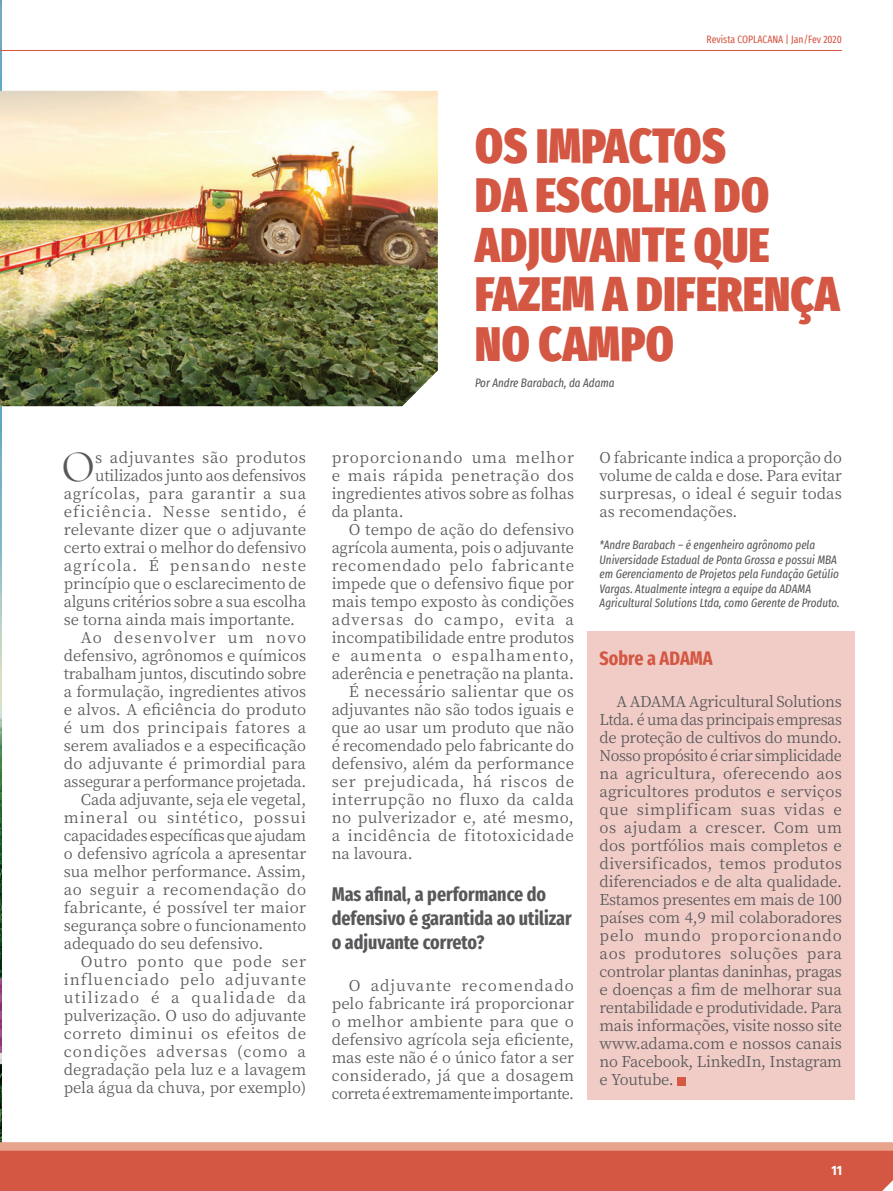
<style>
.page{position:relative;width:893px;height:1191px;background:#fff}
.page>*{position:absolute;margin:0;border:0;box-sizing:border-box;transform-origin:0 0}
.t1{font:900 extra-condensed 48px/49.5px "Fira Sans";letter-spacing:.01em;color:#d35743}
.t2{font:43.8px "Cormorant SC";color:#57585a}
.t3{font:700 extra-condensed 19.5px/24px "Fira Sans";color:#57585a}
.t4{font:700 extra-condensed 19.5px "Fira Sans";color:#d35743}
.t5{font:15px/18px "Noto Serif SC";color:#57585a;text-align:justify}
.t6{font:15px "Noto Serif SC";letter-spacing:.04em;color:#57585a}
.t7{font:15px "Noto Serif SC";letter-spacing:.02em;color:#57585a}
.t8{font:15px "Noto Serif SC";letter-spacing:.045em;color:#57585a}
.t9{font:15px "Noto Serif SC";letter-spacing:.07em;color:#57585a}
.t10{font:15px "Noto Serif SC";letter-spacing:.06em;color:#57585a}
.t11{font:15px "Noto Serif SC";letter-spacing:-.02em;color:#57585a}
.t12{font:15px "Noto Serif SC";letter-spacing:.035em;color:#57585a}
.t13{font:15px "Noto Serif SC";letter-spacing:.03em;color:#57585a}
.t14{font:15px "Noto Serif SC";letter-spacing:.08em;color:#57585a}
.t15{font:15px "Noto Serif SC";letter-spacing:.065em;color:#57585a}
.t16{font:15px "Noto Serif SC";letter-spacing:.085em;color:#57585a}
.t17{font:15px "Noto Serif SC";letter-spacing:.075em;color:#57585a}
.t18{font:15px "Noto Serif SC";letter-spacing:.09em;color:#57585a}
.t19{font:700 extra-condensed 13.5px "Fira Sans";color:#fff}
.t20{font:italic extra-condensed 12px/14.4px "Fira Sans";color:#57585a}
.t21{font:extra-condensed 10.5px "Fira Sans";color:#d35743}
</style>
<div class="page">
<img style="left:0;top:3px;width:1px;height:1139px">
<hr style="left:0;top:50px;width:842px;height:1px;background:#d35743">
<svg style="left:0;top:1142px;width:893px;height:8px;background:#e7a790"></svg>
<div style="left:587px;top:631px;width:267px;height:469px;background:#f1ccc6"></div>
<div style="left:677px;top:1076px;width:9px;height:9px;background:#d55944"></div>
<img style="left:0;top:91px;width:438px;height:315px">
<div style="left:0;top:1150px;width:893px;height:41px;background:#d35743"></div>
<p class="t21" style="left:706px;top:31px;width:137px">Revista COPLACANA | Jan/Fev 2020</p>
<h2 class="t2" style="left:62px;top:440px;width:35px">O</h2>
<p class="t6" style="left:95px;top:449px;width:212px">s adjuvantes são produtos</p>
<p class="t5" style="left:95px;top:467px;width:212px">utilizados junto aos defensivos</p>
<p class="t6" style="left:64px;top:485px;width:244px">agrícolas, para garantir a sua</p>
<p class="t9" style="left:64px;top:503px;width:244px">eficiência. Nesse sentido, é</p>
<p class="t5" style="left:64px;top:521px;width:244px">relevante dizer que o adjuvante</p>
<p class="t5" style="left:64px;top:539px;width:244px">certo extrai o melhor do defensivo</p>
<p class="t14" style="left:64px;top:557px;width:244px">agrícola. É pensando neste</p>
<p class="t5" style="left:64px;top:575px;width:244px">princípio que o esclarecimento de</p>
<p class="t5" style="left:64px;top:593px;width:244px">alguns critérios sobre a sua escolha</p>
<p class="t5" style="left:64px;top:611px;width:233px">se torna ainda mais importante.</p>
<p class="t18" style="left:81px;top:629px;width:227px">Ao desenvolver um novo</p>
<p class="t5" style="left:64px;top:647px;width:244px">defensivo, agrônomos e químicos</p>
<p class="t5" style="left:64px;top:665px;width:244px">trabalham juntos, discutindo sobre</p>
<p class="t5" style="left:64px;top:683px;width:244px">a formulação, ingredientes ativos</p>
<p class="t5" style="left:64px;top:701px;width:244px">e alvos. A eficiência do produto</p>
<p class="t6" style="left:64px;top:719px;width:244px">é um dos principais fatores a</p>
<p class="t5" style="left:64px;top:737px;width:244px">serem avaliados e a especificação</p>
<p class="t7" style="left:64px;top:755px;width:244px">do adjuvante é primordial para</p>
<p class="t5" style="left:64px;top:773px;width:244px">assegurar a performance projetada.</p>
<p class="t5" style="left:81px;top:791px;width:227px">Cada adjuvante, seja ele vegetal,</p>
<p class="t10" style="left:64px;top:809px;width:244px">mineral ou sintético, possui</p>
<p class="t11" style="left:64px;top:827px;width:244px">capacidades específicas que ajudam</p>
<p class="t5" style="left:64px;top:845px;width:244px">o defensivo agrícola a apresentar</p>
<p class="t5" style="left:64px;top:863px;width:244px">sua melhor performance. Assim,</p>
<p class="t6" style="left:64px;top:881px;width:244px">ao seguir a recomendação do</p>
<p class="t7" style="left:64px;top:899px;width:244px">fabricante, é possível ter maior</p>
<p class="t5" style="left:64px;top:917px;width:244px">segurança sobre o funcionamento</p>
<p class="t5" style="left:64px;top:935px;width:201px">adequado do seu defensivo.</p>
<p class="t10" style="left:81px;top:953px;width:227px">Outro ponto que pode ser</p>
<p class="t9" style="left:64px;top:971px;width:244px">influenciado pelo adjuvante</p>
<p class="t16" style="left:64px;top:989px;width:244px">utilizado é a qualidade da</p>
<p class="t5" style="left:64px;top:1007px;width:244px">pulverização. O uso do adjuvante</p>
<p class="t8" style="left:64px;top:1025px;width:244px">correto diminui os efeitos de</p>
<p class="t15" style="left:64px;top:1043px;width:244px">condições adversas (como a</p>
<p class="t5" style="left:64px;top:1061px;width:244px">degradação pela luz e a lavagem</p>
<p class="t5" style="left:64px;top:1079px;width:244px">pela água da chuva, por exemplo)</p>
<h1 class="t1" style="left:475px;top:117px;width:366px">OS IMPACTOS<br>DA ESCOLHA DO<br>ADJUVANTE QUE<br>FAZEM A DIFERENÇA<br>NO CAMPO</h1>
<p class="t20" style="left:475px;top:376px;width:141px">Por Andre Barabach, da Adama</p>
<p class="t5" style="left:332px;top:449px;width:244px">proporcionando uma melhor e mais rápida penetração dos ingredientes ativos sobre as folhas da planta.</p>
<p class="t5" style="left:349px;top:521px;width:227px">O tempo de ação do defensivo</p>
<p class="t5" style="left:332px;top:539px;width:244px">agrícola aumenta, pois o adjuvante</p>
<p class="t8" style="left:332px;top:557px;width:244px">recomendado pelo fabricante</p>
<p class="t5" style="left:332px;top:575px;width:244px">impede que o defensivo fique por</p>
<p class="t5" style="left:332px;top:593px;width:244px">mais tempo exposto às condições</p>
<p class="t17" style="left:332px;top:611px;width:244px">adversas do campo, evita a</p>
<p class="t5" style="left:332px;top:629px;width:244px">incompatibilidade entre produtos</p>
<p class="t9" style="left:332px;top:647px;width:244px">e aumenta o espalhamento,</p>
<p class="t5" style="left:332px;top:665px;width:244px">aderência e penetração na planta.</p>
<p class="t7" style="left:349px;top:683px;width:227px">É necessário salientar que os</p>
<p class="t5" style="left:332px;top:701px;width:244px">adjuvantes não são todos iguais e</p>
<p class="t5" style="left:332px;top:719px;width:244px">que ao usar um produto que não</p>
<p class="t5" style="left:332px;top:737px;width:244px">é recomendado pelo fabricante do</p>
<p class="t5" style="left:332px;top:755px;width:244px">defensivo, além da performance</p>
<p class="t8" style="left:332px;top:773px;width:244px">ser prejudicada, há riscos de</p>
<p class="t12" style="left:332px;top:791px;width:244px">interrupção no fluxo da calda</p>
<p class="t13" style="left:332px;top:809px;width:244px">no pulverizador e, até mesmo,</p>
<p class="t6" style="left:332px;top:827px;width:244px">a incidência de fitotoxicidade</p>
<p class="t5" style="left:332px;top:845px;width:82px">na lavoura.</p>
<h3 class="t3" style="left:332px;top:881px;width:242px">Mas afinal, a performance do defensivo é garantida ao utilizar o adjuvante correto?</h3>
<p class="t5" style="left:332px;top:977px;width:244px;text-indent:17px">O adjuvante recomendado pelo fabricante irá proporcionar o melhor ambiente para que o defensivo agrícola seja eficiente, mas este não é o único fator a ser considerado, já que a dosagem correta é extremamente importante.</p>
<p class="t5" style="left:600px;top:449px;width:244px">O fabricante indica a proporção do volume de calda e dose. Para evitar surpresas, o ideal é seguir todas as recomendações.</p>
<p class="t20" style="left:600px;top:538px;width:241px">*Andre Barabach – é engenheiro agrônomo pela Universidade Estadual de Ponta Grossa e possui MBA em Gerenciamento de Projetos pela Fundação Getúlio Vargas. Atualmente integra a equipe da ADAMA Agricultural Solutions Ltda, como Gerente de Produto.</p>
<h3 class="t4" style="left:600px;top:641px;width:115px">Sobre a ADAMA</h3>
<p class="t5" style="left:600px;top:692px;width:244px;text-indent:17px">A ADAMA Agricultural Solutions Ltda. é uma das principais empresas de proteção de cultivos do mundo.<br>Nosso propósito é criar simplicidade na agricultura, oferecendo aos agricultores produtos e serviços que simplificam suas vidas e os ajudam a crescer. Com um dos portfólios mais completos e diversificados, temos produtos diferenciados e de alta qualidade.<br>Estamos presentes em mais de 100 países com 4,9 mil colaboradores pelo mundo proporcionando aos produtores soluções para controlar plantas daninhas, pragas e doenças a fim de melhorar sua rentabilidade e produtividade. Para mais informações, visite nosso site www.adama.com e nossos canais no Facebook, LinkedIn, Instagram e Youtube.</p>
<p class="t19" style="left:831px;top:1159px;width:12px">11</p>
</div>
